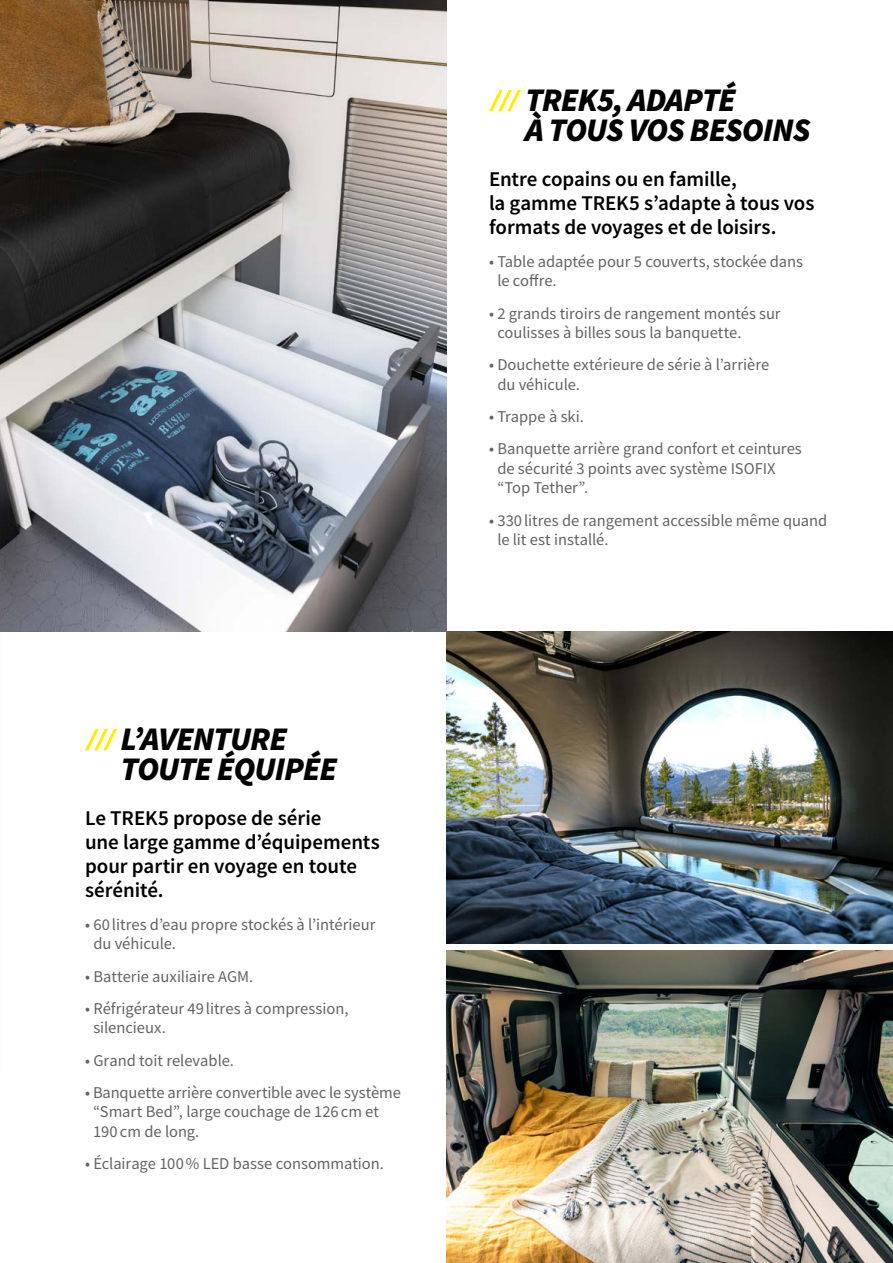
<style>
.page{position:relative;width:893px;height:1263px;background:#fff}
.page>*{position:absolute;margin:0;border:0;box-sizing:border-box;transform-origin:0 0}
.t1{font:italic 900 33px/30px "Source Sans Pro";letter-spacing:-.035em;color:#000}
.t2{font:600 21px/24px "Source Sans Pro";letter-spacing:-.005em;color:#000}
.t3{font:16.5px/19.5px "Source Sans Pro";color:#646363}
</style>
<div class="page">
<img style="left:0;top:0;width:446px;height:631px">
<img style="left:446px;top:631px;width:447px;height:313px">
<img style="left:446px;top:951px;width:447px;height:312px">
<svg style="left:489px;top:90px;width:32px;height:21px"></svg>
<svg style="left:85px;top:729px;width:32px;height:21px"></svg>
<h1 class="t1" style="left:120px;top:724px;width:218px">L’AVENTURE<br>TOUTE ÉQUIPÉE</h1>
<p class="t2" style="left:85px;top:806px;width:296px">Le TREK5 propose de série<br>une large gamme d’équipements pour partir en voyage en toute sérénité.</p>
<p class="t3" style="left:93px;top:914px;width:284px;text-indent:-8px">• 60 litres d’eau propre stockés à l’intérieur du véhicule.</p>
<p class="t3" style="left:85px;top:966px;width:170px">• Batterie auxiliaire AGM.</p>
<p class="t3" style="left:93px;top:998px;width:257px;text-indent:-8px">• Réfrigérateur 49 litres à compression, silencieux.</p>
<p class="t3" style="left:85px;top:1050px;width:150px">• Grand toit relevable.</p>
<p class="t3" style="left:93px;top:1082px;width:309px;text-indent:-8px">• Banquette arrière convertible avec le système “Smart Bed”, large couchage de 126 cm et<br>190 cm de long.</p>
<p class="t3" style="left:85px;top:1154px;width:300px">• Éclairage 100% LED basse consommation.</p>
<h1 class="t1" style="left:525px;top:85px;width:287px">TREK5, ADAPTÉ<br>À TOUS VOS BESOINS</h1>
<p class="t2" style="left:489px;top:167px;width:327px">Entre copains ou en famille,<br>la gamme TREK5 s’adapte à tous vos formats de voyages et de loisirs.</p>
<p class="t3" style="left:497px;top:251px;width:307px;text-indent:-8px">• Table adaptée pour 5 couverts, stockée dans le coffre.</p>
<p class="t3" style="left:497px;top:303px;width:285px;text-indent:-8px">• 2 grands tiroirs de rangement montés sur coulisses à billes sous la banquette.</p>
<p class="t3" style="left:497px;top:355px;width:274px;text-indent:-8px">• Douchette extérieure de série à l’arrière du véhicule.</p>
<p class="t3" style="left:489px;top:407px;width:96px">• Trappe à ski.</p>
<p class="t3" style="left:497px;top:439px;width:306px;text-indent:-8px">• Banquette arrière grand confort et ceintures de sécurité 3 points avec système ISOFIX “Top Tether”.</p>
<p class="t3" style="left:497px;top:510px;width:332px;text-indent:-8px">• 330 litres de rangement accessible même quand le lit est installé.</p>
</div>
